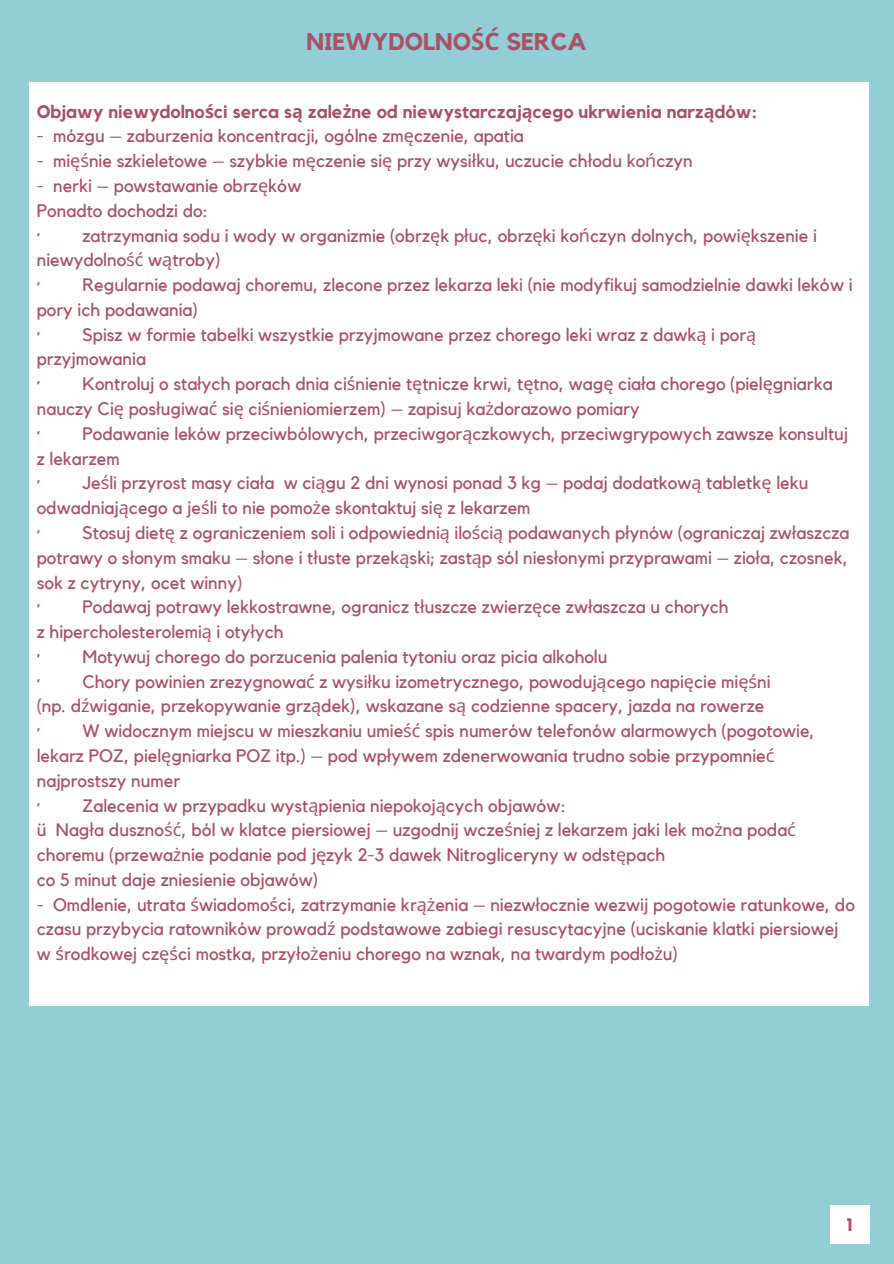
<style>
.page{position:relative;width:894px;height:1264px;background:#fff}
.page>*{position:absolute;margin:0;border:0;box-sizing:border-box;transform-origin:0 0}
.t1{font:700 24px "Kollektif";color:#ab5166}
.t2{font:18px/24.8px "Kollektif";color:#ab5166}
.t3{font:700 18px "Kollektif";color:#ab5166}
.s1{font-family:"Noto Sans"}
</style>
<div class="page">
<div style="left:0;top:0;width:893px;height:1263px;background:#93cdd5"></div>
<div style="left:30px;top:82px;width:839px;height:924px;background:#fff"></div>
<div style="left:829px;top:1205px;width:40px;height:39px;background:#fff"></div>
<h1 class="t1" style="left:306px;top:31px;width:281px">NIEWYDOLNO<span class="s1">ŚĆ</span> SERCA</h1>
<p class="t3" style="left:37px;top:103px;width:721px">Objawy niewydolno<span class="s1">ś</span>ci serca s<span class="s1">ą</span> zale<span class="s1">ż</span>ne od niewystarczaj<span class="s1">ą</span>cego ukrwienia narz<span class="s1">ą</span>dów:</p>
<p class="t2" style="left:37px;top:124px;width:488px">- mózgu – zaburzenia koncentracji, ogólne zm<span class="s1">ę</span>czenie, apatia</p>
<p class="t2" style="left:37px;top:149px;width:657px">- mi<span class="s1">ęś</span>nie szkieletowe – szybkie m<span class="s1">ę</span>czenie si<span class="s1">ę</span> przy wysi<span class="s1">ł</span>ku, uczucie ch<span class="s1">ł</span>odu ko<span class="s1">ń</span>czyn</p>
<p class="t2" style="left:37px;top:174px;width:817px">- nerki – powstawanie obrz<span class="s1">ę</span>ków<br>Ponadto dochodzi do:<br>· zatrzymania sodu i wody w organizmie (obrz<span class="s1">ę</span>k p<span class="s1">ł</span>uc, obrz<span class="s1">ę</span>ki ko<span class="s1">ń</span>czyn dolnych, powi<span class="s1">ę</span>kszenie i niewydolno<span class="s1">ść</span> w<span class="s1">ą</span>troby)<br>· Regularnie podawaj choremu, zlecone przez lekarza leki (nie modyfikuj samodzielnie dawki leków i pory ich podawania)<br>· Spisz w formie tabelki wszystkie przyjmowane przez chorego leki wraz z dawk<span class="s1">ą</span> i por<span class="s1">ą </span>przyjmowania<br>· Kontroluj o sta<span class="s1">ł</span>ych porach dnia ci<span class="s1">ś</span>nienie t<span class="s1">ę</span>tnicze krwi, t<span class="s1">ę</span>tno, wag<span class="s1">ę</span> cia<span class="s1">ł</span>a chorego (piel<span class="s1">ę</span>gniarka nauczy Ci<span class="s1">ę</span> pos<span class="s1">ł</span>ugiwa<span class="s1">ć</span> si<span class="s1">ę</span> ci<span class="s1">ś</span>nieniomierzem) – zapisuj ka<span class="s1">ż</span>dorazowo pomiary<br>· Podawanie leków przeciwbólowych, przeciwgor<span class="s1">ą</span>czkowych, przeciwgrypowych zawsze konsultuj z lekarzem<br>· Je<span class="s1">ś</span>li przyrost masy cia<span class="s1">ł</span>a w ci<span class="s1">ą</span>gu 2 dni wynosi ponad 3 kg – podaj dodatkow<span class="s1">ą</span> tabletk<span class="s1">ę</span> leku odwadniaj<span class="s1">ą</span>cego a je<span class="s1">ś</span>li to nie pomo<span class="s1">ż</span>e skontaktuj si<span class="s1">ę</span> z lekarzem<br>· Stosuj diet<span class="s1">ę</span> z ograniczeniem soli i odpowiedni<span class="s1">ą</span> ilo<span class="s1">ś</span>ci<span class="s1">ą</span> podawanych p<span class="s1">ł</span>ynów (ograniczaj zw<span class="s1">ł</span>aszcza potrawy o s<span class="s1">ł</span>onym smaku – s<span class="s1">ł</span>one i t<span class="s1">ł</span>uste przek<span class="s1">ą</span>ski; zast<span class="s1">ą</span>p sól nies<span class="s1">ł</span>onymi przyprawami – zio<span class="s1">ł</span>a, czosnek, sok z cytryny, ocet winny)<br>· Podawaj potrawy lekkostrawne, ogranicz t<span class="s1">ł</span>uszcze zwierz<span class="s1">ę</span>ce zw<span class="s1">ł</span>aszcza u chorych<br>z hipercholesterolemi<span class="s1">ą</span> i oty<span class="s1">ł</span>ych<br>· Motywuj chorego do porzucenia palenia tytoniu oraz picia alkoholu<br>· Chory powinien zrezygnowa<span class="s1">ć</span> z wysi<span class="s1">ł</span>ku izometrycznego, powoduj<span class="s1">ą</span>cego napi<span class="s1">ę</span>cie mi<span class="s1">ęś</span>ni<br>(np. d<span class="s1">ź</span>wiganie, przekopywanie grz<span class="s1">ą</span>dek), wskazane s<span class="s1">ą</span> codzienne spacery, jazda na rowerze<br>· W widocznym miejscu w mieszkaniu umie<span class="s1">ść</span> spis numerów telefonów alarmowych (pogotowie, lekarz POZ, piel<span class="s1">ę</span>gniarka POZ itp.) – pod wp<span class="s1">ł</span>ywem zdenerwowania trudno sobie przypomnie<span class="s1">ć </span>najprostszy numer<br>· Zalecenia w przypadku wyst<span class="s1">ą</span>pienia niepokoj<span class="s1">ą</span>cych objawów:<br>ü Nag<span class="s1">ł</span>a duszno<span class="s1">ść</span>, ból w klatce piersiowej – uzgodnij wcze<span class="s1">ś</span>niej z lekarzem jaki lek mo<span class="s1">ż</span>na poda<span class="s1">ć </span>choremu (przewa<span class="s1">ż</span>nie podanie pod j<span class="s1">ę</span>zyk 2-3 dawek Nitrogliceryny w odst<span class="s1">ę</span>pach<br>co 5 minut daje zniesienie objawów)</p>
<p class="t2" style="left:37px;top:892px;width:819px">- Omdlenie, utrata <span class="s1">ś</span>wiadomo<span class="s1">ś</span>ci, zatrzymanie kr<span class="s1">ąż</span>enia – niezw<span class="s1">ł</span>ocznie wezwij pogotowie ratunkowe, do czasu przybycia ratowników prowad<span class="s1">ź</span> podstawowe zabiegi resuscytacyjne (uciskanie klatki piersiowej w <span class="s1">ś</span>rodkowej cz<span class="s1">ęś</span>ci mostka, przy<span class="s1">ł</span>o<span class="s1">ż</span>eniu chorego na wznak, na twardym pod<span class="s1">ł</span>o<span class="s1">ż</span>u)</p>
<p class="t3" style="left:846px;top:1216px;width:8px">1</p>
</div>
